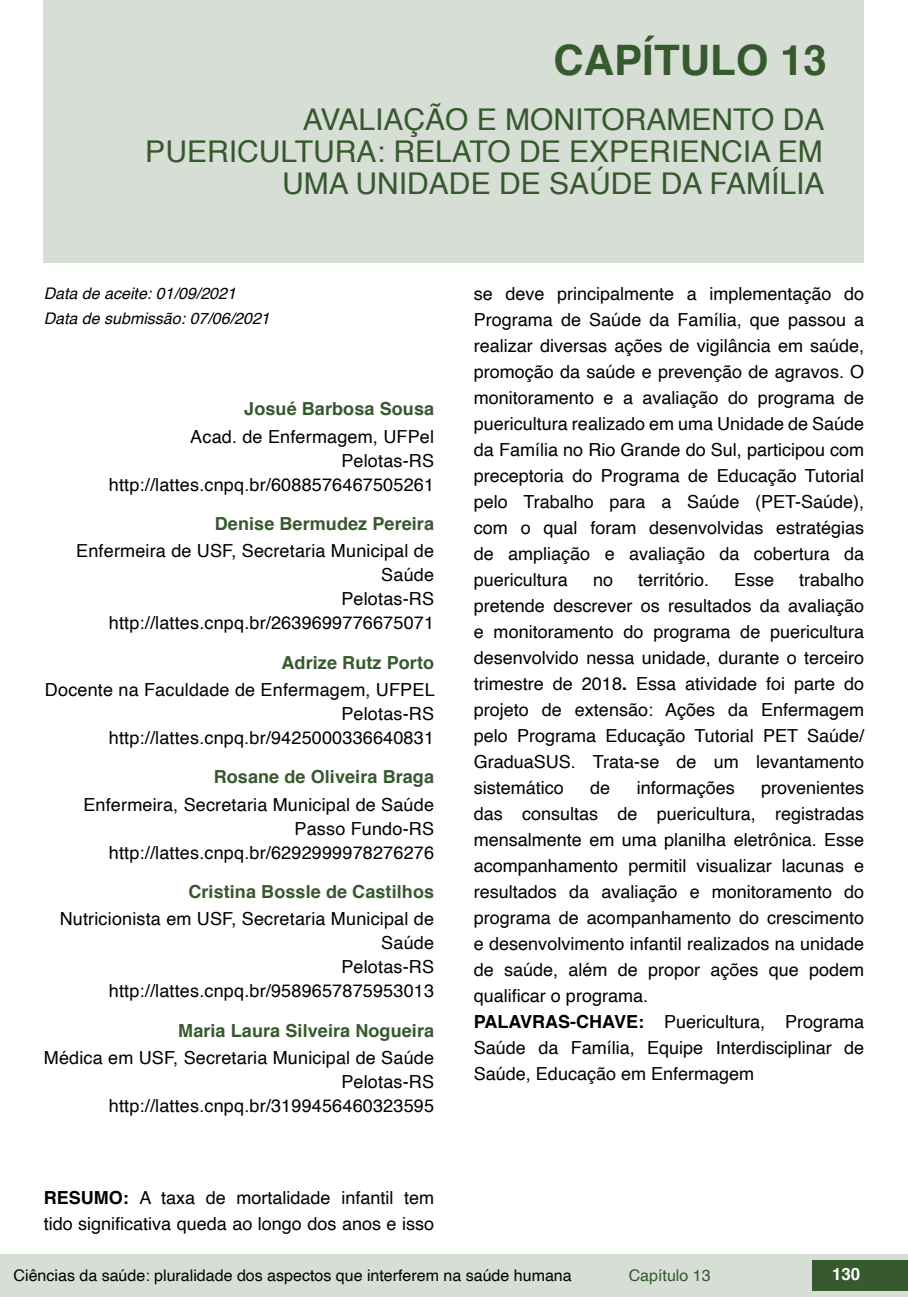
<style>
.page{position:relative;width:908px;height:1304px;background:#fff}
.page>*{position:absolute;margin:0;border:0;box-sizing:border-box;transform-origin:0 0}
.t1{font:700 42px "Helvetica";color:#36592e}
.t2{font:30px/32px "Helvetica";color:#36592e;text-align:right}
.t3{font:18px/26px "Helvetica";color:#000;text-align:right}
.t4{font:700 18px "Helvetica";letter-spacing:.005em;color:#36592e}
.t5{font:700 16.8px "Helvetica";color:#fff}
.t6{font:16px "Helvetica";color:#000}
.t7{font:italic 16px "Helvetica";color:#000}
.t8{font:16px "Helvetica";color:#36592e}
.s1{font-weight:700}
</style>
<div class="page">
<div style="left:0;top:1254px;width:906px;height:43px;background:#d7ded5"></div>
<div style="left:812px;top:1261px;width:95px;height:30px;background:#36592e"></div>
<div style="left:44px;top:0;width:819px;height:263px;background:#d7ded5"></div>
<h1 class="t1" style="left:553px;top:26px;width:275px">CAPÍTULO 13</h1>
<h2 class="t2" style="left:145px;top:104px;width:680px">AVALIAÇÃO E MONITORAMENTO DA<br>PUERICULTURA: RELATO DE EXPERIENCIA EM<br>UMA UNIDADE DE SAÚDE DA FAMÍLIA</h2>
<p class="t7" style="left:44px;top:280px;width:194px">Data de aceite: 01/09/2021</p>
<p class="t7" style="left:44px;top:306px;width:227px">Data de submissão: 07/06/2021</p>
<p class="t4" style="left:244px;top:395px;width:191px">Josué Barbosa Sousa</p>
<p class="t3" style="left:109px;top:425px;width:326px;line-height:24px">Acad. de Enfermagem, UFPel<br>Pelotas-RS http://lattes.cnpq.br/6088576467505261</p>
<p class="t4" style="left:215px;top:509px;width:221px">Denise Bermudez Pereira</p>
<p class="t3" style="left:76px;top:540px;width:359px;line-height:24px">Enfermeira de USF, Secretaria Municipal de<br>Saúde<br>Pelotas-RS http://lattes.cnpq.br/2639699776675071</p>
<p class="t4" style="left:281px;top:648px;width:154px">Adrize Rutz Porto</p>
<p class="t3" style="left:45px;top:678px;width:391px;line-height:24px">Docente na Faculdade de Enfermagem, UFPEL<br>Pelotas-RS http://lattes.cnpq.br/9425000336640831</p>
<p class="t4" style="left:214px;top:763px;width:222px">Rosane de Oliveira Braga</p>
<p class="t3" style="left:83px;top:793px;width:352px;line-height:24px">Enfermeira, Secretaria Municipal de Saúde<br>Passo Fundo-RS http://lattes.cnpq.br/6292999978276276</p>
<p class="t4" style="left:188px;top:877px;width:247px">Cristina Bossle de Castilhos</p>
<p class="t3" style="left:60px;top:908px;width:376px;line-height:24px">Nutricionista em USF, Secretaria Municipal de<br>Saúde<br>Pelotas-RS http://lattes.cnpq.br/9589657875953013</p>
<p class="t4" style="left:178px;top:1016px;width:257px">Maria Laura Silveira Nogueira</p>
<p class="t3" style="left:44px;top:1046px;width:391px;line-height:24px">Médica em USF, Secretaria Municipal de Saúde<br>Pelotas-RS http://lattes.cnpq.br/3199456460323595</p>
<p class="t3" style="left:44px;top:1185px;width:392px;text-align:left"><span class="s1">RESUMO:</span> A taxa de mortalidade infantil tem tido significativa queda ao longo dos anos e isso</p>
<p class="t3" style="left:473px;top:281px;width:392px;text-align:justify">se deve principalmente a implementação do Programa de Saúde da Família, que passou a realizar diversas ações de vigilância em saúde, promoção da saúde e prevenção de agravos. O monitoramento e a avaliação do programa de puericultura realizado em uma Unidade de Saúde da Família no Rio Grande do Sul, participou com preceptoria do Programa de Educação Tutorial pelo Trabalho para a Saúde (PET-Saúde), com o qual foram desenvolvidas estratégias de ampliação e avaliação da cobertura da puericultura</p>
<p class="t3" style="left:592px;top:567px;width:22px">no</p>
<p class="t3" style="left:637px;top:567px;width:73px">território.</p>
<p class="t3" style="left:733px;top:567px;width:42px">Esse</p>
<p class="t3" style="left:473px;top:567px;width:392px;text-align:justify;text-indent:325px">trabalho pretende descrever os resultados da avaliação e monitoramento do programa de puericultura desenvolvido nessa unidade, durante o terceiro trimestre de 2018<span class="s1">.</span> Essa atividade foi parte do projeto de extensão: Ações da Enfermagem pelo Programa Educação Tutorial PET Saúde/ GraduaSUS. Trata-se de um levantamento sistemático</p>
<p class="t3" style="left:590px;top:775px;width:22px">de</p>
<p class="t3" style="left:636px;top:775px;width:100px">informações</p>
<p class="t3" style="left:473px;top:775px;width:392px;text-align:left;text-indent:287px">provenientes das consultas de puericultura, registradas mensalmente em uma planilha eletrônica. Esse acompanhamento permitil visualizar lacunas e resultados da avaliação e monitoramento do programa de acompanhamento do crescimento e desenvolvimento infantil realizados na unidade de saúde, além de propor ações que podem qualificar o programa.<br><span class="s1">PALAVRAS-CHAVE:</span> Puericultura, Programa Saúde da Família, Equipe Interdisciplinar de Saúde, Educação em Enfermagem</p>
<p class="t6" style="left:14px;top:1263px;width:559px">Ciências da saúde: pluralidade dos aspectos que interferem na saúde humana</p>
<p class="t8" style="left:628px;top:1263px;width:83px">Capítulo 13</p>
<p class="t5" style="left:831px;top:1261px;width:30px">130</p>
</div>
